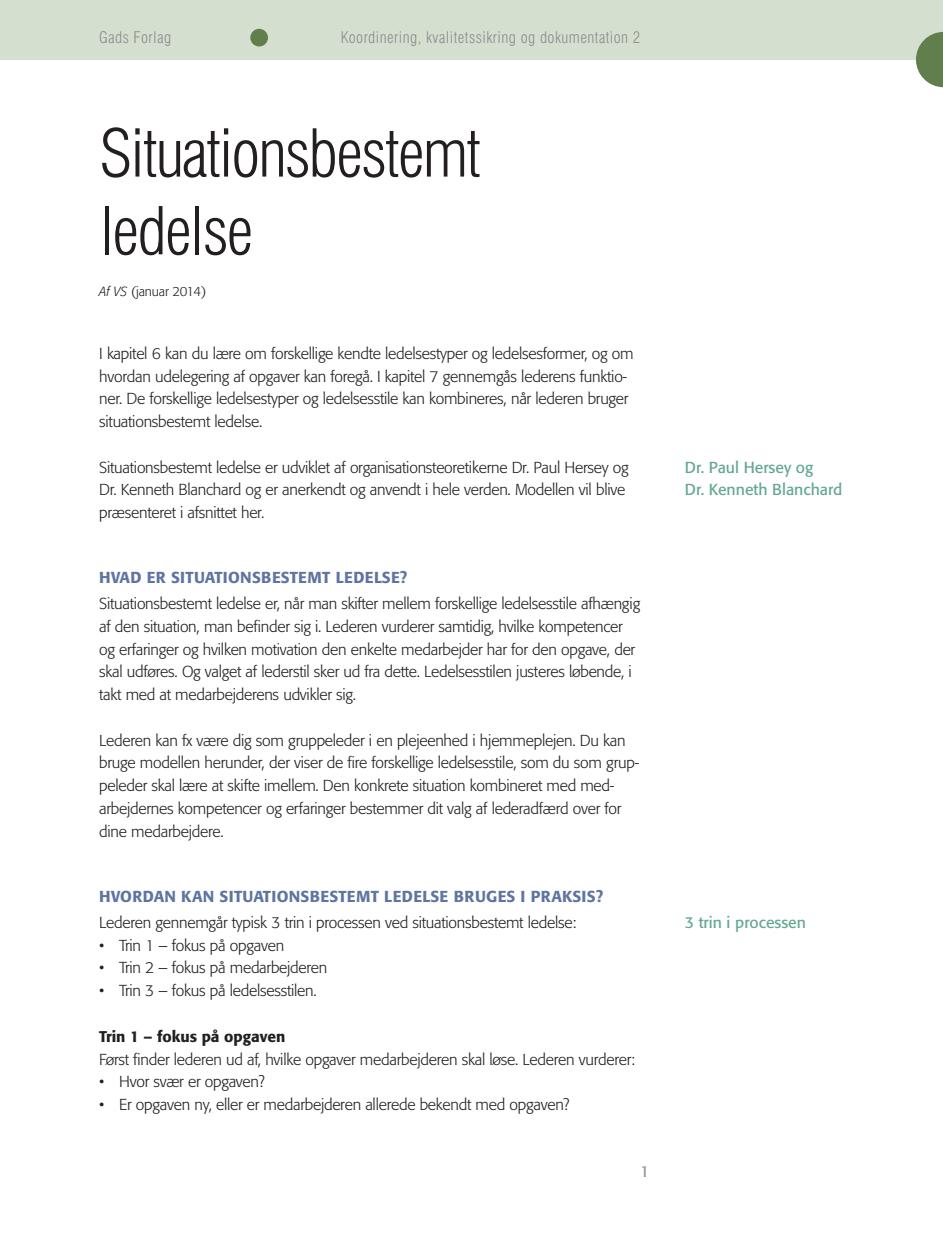
<style>
.page{position:relative;width:943px;height:1241px;background:#fff}
.page>*{position:absolute;margin:0;border:0;box-sizing:border-box;transform-origin:0 0}
.t1{font:300 condensed 64.75px/77.7px "Swiss 721 BT";letter-spacing:-.03em;color:#231f20}
.t2{font:300 15.75px/22.8px "Formata";letter-spacing:-.015em;color:#231f20}
.t3{font:500 15.75px "Formata";letter-spacing:.02em;color:#5f74a1}
.t4{font:300 condensed 15.75px "Swiss 721 BT";letter-spacing:.03em;color:#8a8c8f}
.t5{font:15.75px/22.8px "Formata";color:#62a890}
.t6{font:15.75px "Formata";color:#939598}
.t7{font:500 15.4px "Formata";color:#231f20}
.t8{font:300 13.12px "Formata";letter-spacing:-.01em;color:#231f20}
.s1{font-style:italic}
</style>
<div class="page">
<div style="left:0;top:0;width:943px;height:60px;background:#d5dfcf"></div>
<svg style="left:916px;top:32px;width:27px;height:55px"></svg>
<div style="left:250px;top:29px;width:18px;height:17px;background:#607f4c;border-radius:50%"></div>
<p class="t4" style="left:99px;top:28px;width:73px">Gads Forlag</p>
<p class="t4" style="left:341px;top:28px;width:301px">Koordinering, kvalitetssikring og dokumentation 2</p>
<h1 class="t1" style="left:99px;top:114px;width:383px">Situationsbestemt ledelse</h1>
<p class="t8" style="left:99px;top:284px;width:109px"><span class="s1">Af VS</span> (januar 2014)</p>
<p class="t2" style="left:99px;top:342px;width:536px">I kapitel 6 kan du lære om forskellige kendte ledelsestyper og ledelsesformer, og om hvordan udelegering af opgaver kan foregå. I kapitel 7 gennemgås lederens funktio&shy;ner. De forskellige ledelsestyper og ledelsesstile kan kombineres, når lederen bruger situationsbestemt ledelse.</p>
<p class="t2" style="left:99px;top:455px;width:531px">Situationsbestemt ledelse er udviklet af organisationsteoretikerne Dr. Paul Hersey og<br>Dr. Kenneth Blanchard og er anerkendt og anvendt i hele verden. Modellen vil blive præsenteret i afsnittet her.</p>
<p class="t3" style="left:99px;top:567px;width:310px">HVAD ER SITUATIONSBESTEMT LEDELSE?</p>
<p class="t2" style="left:99px;top:592px;width:542px">Situationsbestemt ledelse er, når man skifter mellem forskellige ledelsesstile afhængig af den situation, man befinder sig i. Lederen vurderer samtidig, hvilke kompetencer og erfaringer og hvilken motivation den enkelte medarbejder har for den opgave, der skal udføres. Og valget af lederstil sker ud fra dette. Ledelsesstilen justeres løbende, i takt med at medarbejderens udvikler sig.</p>
<p class="t2" style="left:99px;top:728px;width:541px">Lederen kan fx være dig som gruppeleder i en plejeenhed i hjemmeplejen. Du kan bruge modellen herunder, der viser de fire forskellige ledelsesstile, som du som grup&shy;peleder skal lære at skifte imellem. Den konkrete situation kombineret med med&shy;arbejdernes kompetencer og erfaringer bestemmer dit valg af lederadfærd over for dine medarbejdere.</p>
<p class="t3" style="left:99px;top:886px;width:505px">HVORDAN KAN SITUATIONSBESTEMT LEDELSE BRUGES I PRAKSIS?</p>
<p class="t2" style="left:99px;top:910px;width:478px">Lederen gennemgår typisk 3 trin i processen ved situationsbestemt ledelse:</p>
<p class="t2" style="left:99px;top:933px;width:186px">• Trin 1 – fokus på opgaven</p>
<p class="t2" style="left:99px;top:956px;width:230px">• Trin 2 – fokus på medarbejderen</p>
<p class="t2" style="left:99px;top:979px;width:219px">• Trin 3 – fokus på ledelsesstilen.</p>
<p class="t7" style="left:99px;top:1026px;width:188px">TRIN 1 – FOKUS PÅ OPGAVEN</p>
<p class="t2" style="left:99px;top:1047px;width:537px">Først finder lederen ud af, hvilke opgaver medarbejderen skal løse. Lederen vurderer:</p>
<p class="t2" style="left:99px;top:1070px;width:167px">• Hvor svær er opgaven?</p>
<p class="t2" style="left:99px;top:1093px;width:472px">• Er opgaven ny, eller er medarbejderen allerede bekendt med opgaven?</p>
<p class="t6" style="left:640px;top:1161px;width:11px">1</p>
<p class="t5" style="left:685px;top:455px;width:159px">Dr. Paul Hersey og<br>Dr. Kenneth Blanchard</p>
<p class="t5" style="left:685px;top:910px;width:123px">3 trin i processen</p>
</div>
